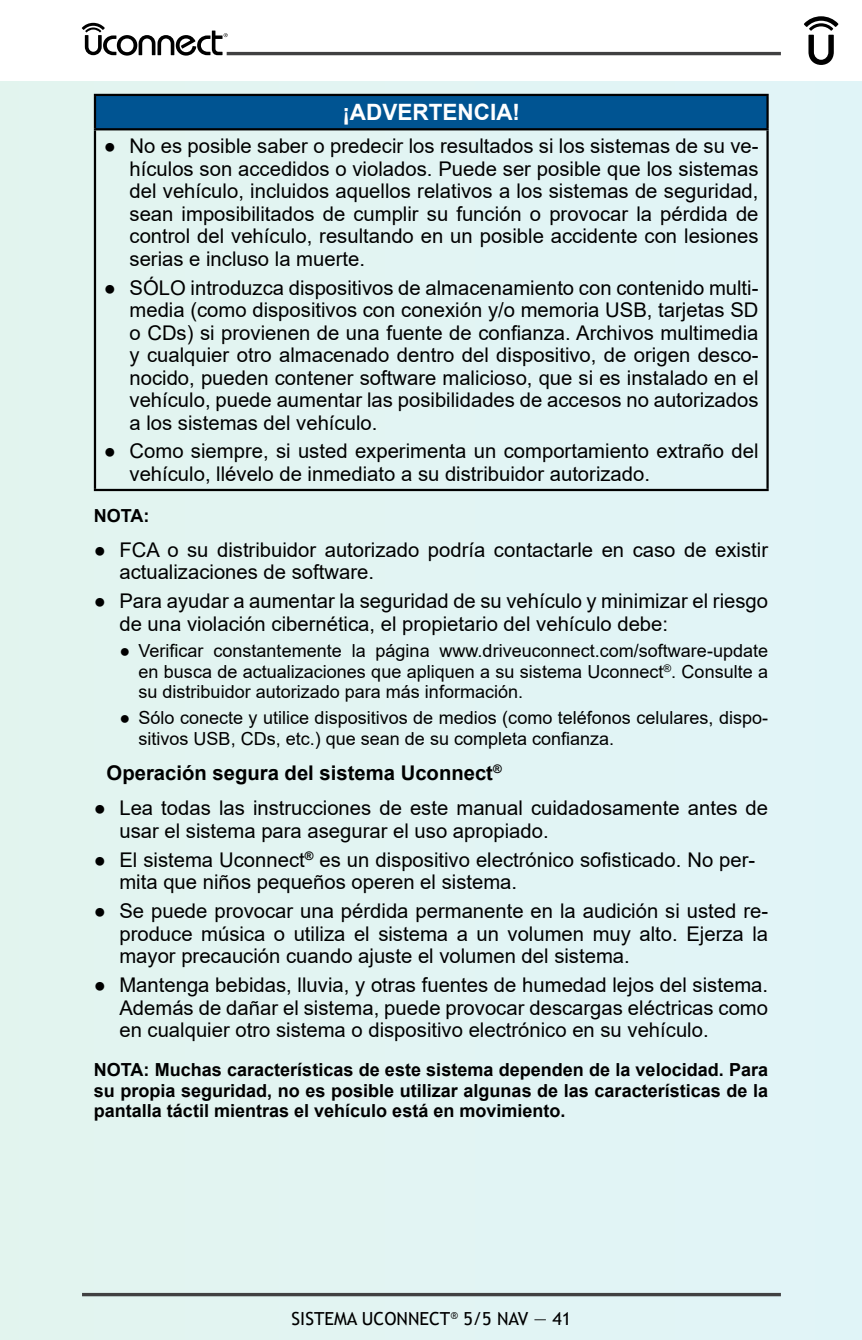
<style>
.page{position:relative;width:862px;height:1340px;background:#fff}
.page>*{position:absolute;margin:0;border:0;box-sizing:border-box;transform-origin:0 0}
.Adver_Preca_Título{font:700 22.5px "Arial";color:#fff}
.t1{font:20.25px/22.5px "Arial";color:#000}
._3_Tercer_sub{font:700 20.25px "Arial";color:#000}
.t2{font:18px/20.2px "Arial";color:#000;text-align:justify}
._6_NOTA{font:700 18px/20.2px "Arial";color:#000;text-align:justify}
.t3{font:18px "Trebuchet MS";color:#000}
</style>
<div class="page">
<div style="left:0;top:81px;width:861px;height:1258px;background:#e2f4f3"></div>
<svg style="left:82px;top:23px;width:145px;height:33px"></svg>
<svg style="left:804px;top:16px;width:34px;height:49px"></svg>
<hr style="left:226px;top:52px;width:554px;height:3px;background:#404041">
<svg style="left:82px;top:1292px;width:698px;height:4px;background:#646869"></svg>
<div style="left:95px;top:95px;width:672px;height:34px;background:#005492"></div>
<hr style="left:94px;top:94px;width:674px;height:2px;background:#000">
<hr style="left:94px;top:96px;width:2px;height:32px;background:#000">
<hr style="left:766px;top:96px;width:2px;height:32px;background:#000">
<hr style="left:94px;top:128px;width:674px;height:2px;background:#000">
<hr style="left:94px;top:130px;width:2px;height:359px;background:#000">
<hr style="left:766px;top:130px;width:2px;height:359px;background:#000">
<hr style="left:94px;top:489px;width:674px;height:2px;background:#000">
<p class="Adver_Preca_Título" style="left:342px;top:97px;width:179px">¡ADVERTENCIA!</p>
<p class="t1" style="left:129px;top:135px;width:630px;text-align:justify;text-indent:-26px">● No es posible saber o predecir los resultados si los sistemas de su ve&shy;hículos son accedidos o violados. Puede ser posible que los sistemas del vehículo, incluidos aquellos relativos a los sistemas de seguridad, sean imposibilitados de cumplir su función o provocar la pérdida de control del vehículo, resultando en un posible accidente con lesiones serias e incluso la muerte.</p>
<p class="t1" style="left:129px;top:276px;width:630px;text-align:justify;text-indent:-26px">● SÓLO introduzca dispositivos de almacenamiento con contenido multi&shy;media (como dispositivos con conexión y/o memoria USB, tarjetas SD o CDs) si provienen de una fuente de confianza. Archivos multimedia y cualquier otro almacenado dentro del dispositivo, de origen desco&shy;nocido, pueden contener software malicioso, que si es instalado en el vehículo, puede aumentar las posibilidades de accesos no autorizados a los sistemas del vehículo.</p>
<p class="t1" style="left:129px;top:440px;width:630px;text-indent:-26px">● Como siempre, si usted experimenta un comportamiento extraño del vehículo, llévelo de inmediato a su distribuidor autorizado.</p>
<p class="_6_NOTA" style="left:94px;top:505px;width:57px">NOTA:</p>
<p class="t1" style="left:119px;top:538px;width:649px;text-indent:-26px">● FCA o su distribuidor autorizado podría contactarle en caso de existir actualizaciones de software.</p>
<p class="t1" style="left:119px;top:589px;width:649px;text-indent:-26px">● Para ayudar a aumentar la seguridad de su vehículo y minimizar el riesgo de una violación cibernética, el propietario del vehículo debe:</p>
<p class="t2" style="left:138px;top:640px;width:630px;text-indent:-19px">● Verificar constantemente la página www.driveuconnect.com/software-update en busca de actualizaciones que apliquen a su sistema Uconnect<sup>®</sup>. Consulte a su distribuidor autorizado para más información.</p>
<p class="t2" style="left:138px;top:708px;width:630px;text-indent:-19px">● Sólo conecte y utilice dispositivos de medios (como teléfonos celulares, dispo&shy;sitivos USB, CDs, etc.) que sean de su completa confianza.</p>
<p class="_3_Tercer_sub" style="left:107px;top:758px;width:396px">Operación segura del sistema Uconnect<sup>®</sup></p>
<p class="t1" style="left:119px;top:796px;width:649px;text-indent:-26px">● Lea todas las instrucciones de este manual cuidadosamente antes de usar el sistema para asegurar el uso apropiado.</p>
<p class="t1" style="left:119px;top:848px;width:637px;text-indent:-26px">● El sistema Uconnect<sup>®</sup> es un dispositivo electrónico sofisticado. No per&shy;mita que niños pequeños operen el sistema.</p>
<p class="t1" style="left:119px;top:899px;width:649px;text-align:justify;text-indent:-26px">● Se puede provocar una pérdida permanente en la audición si usted re&shy;produce música o utiliza el sistema a un volumen muy alto. Ejerza la mayor precaución cuando ajuste el volumen del sistema.</p>
<p class="t1" style="left:119px;top:973px;width:649px;text-align:justify;text-indent:-26px">● Mantenga bebidas, lluvia, y otras fuentes de humedad lejos del sistema.<br>Además de dañar el sistema, puede provocar descargas eléctricas como en cualquier otro sistema o dispositivo electrónico en su vehículo.</p>
<p class="_6_NOTA" style="left:94px;top:1060px;width:675px">NOTA: Muchas características de este sistema dependen de la velocidad. Para su propia seguridad, no es posible utilizar algunas de las características de la pantalla táctil mientras el vehículo está en movimiento.</p>
<p class="t3" style="left:291px;top:1306px;width:281px">SISTEMA UCONNECT<sup>®</sup> 5/5 NAV — 41</p>
</div>
